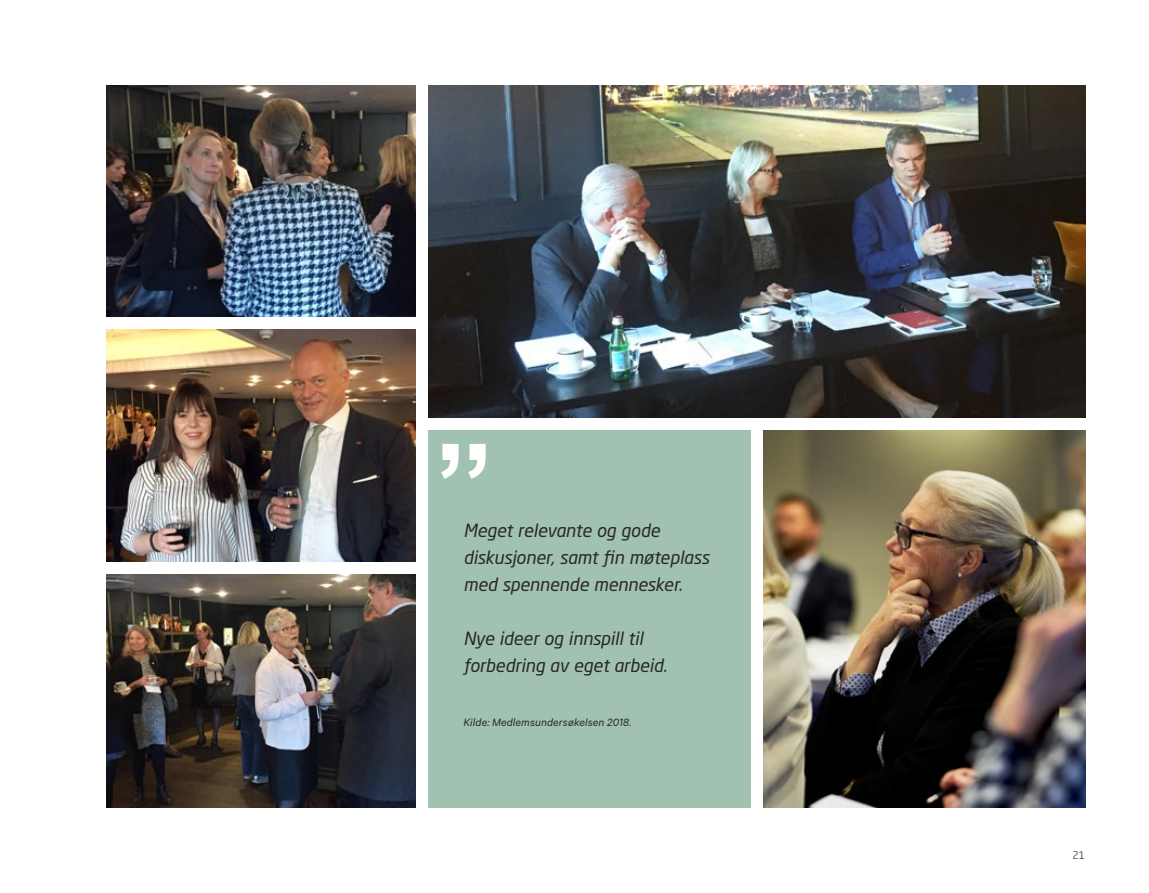
<style>
.page{position:relative;width:1149px;height:893px;background:#fff}
.page>*{position:absolute;margin:0;border:0;box-sizing:border-box;transform-origin:0 0}
.t1{font:italic 18px/27px "Neo Sans Std";letter-spacing:-.005em;color:#292829}
.t2{font:italic 12px "Calibre";letter-spacing:.01em;color:#292829}
.t3{font:10.5px "Neo Sans Std";color:#58595b}
</style>
<div class="page">
<img style="left:763px;top:431px;width:321px;height:377px">
<div style="left:428px;top:431px;width:322px;height:377px;background:#a1c2b1"></div>
<img style="left:428px;top:85px;width:656px;height:333px">
<svg style="left:441px;top:444px;width:44px;height:35px"></svg>
<img style="left:106px;top:330px;width:309px;height:231px">
<img style="left:106px;top:85px;width:309px;height:231px">
<img style="left:106px;top:574px;width:309px;height:234px">
<p class="t1" style="left:463px;top:516px;width:248px">Meget relevante og gode diskusjoner, samt fin møteplass med spennende mennesker.</p>
<p class="t1" style="left:463px;top:624px;width:205px">Nye ideer og innspill til forbedring av eget arbeid.</p>
<p class="t2" style="left:463px;top:715px;width:170px">Kilde: Medlemsundersøkelsen 2018.</p>
<p class="t3" style="left:1072px;top:848px;width:14px">21</p>
</div>
